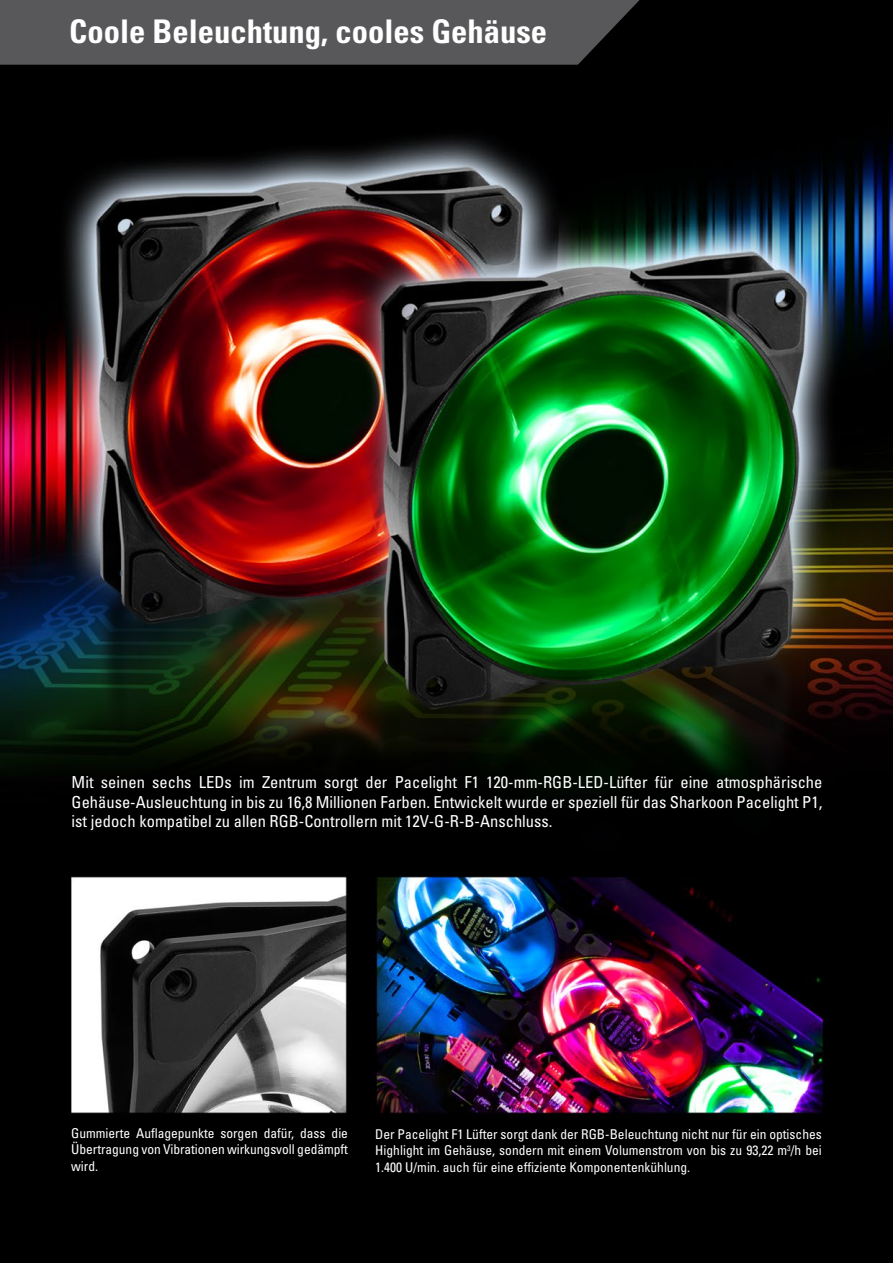
<style>
.page{position:relative;width:893px;height:1263px;background:#fff}
.page>*{position:absolute;margin:0;border:0;box-sizing:border-box;transform-origin:0 0}
.t1{font:700 condensed 32.55px "Univers";color:#fff}
.t2{font:condensed 16.5px/19.5px "Univers";color:#fff;text-align:justify}
.t3{font:condensed 13.5px/16.5px "Univers";color:#fff;text-align:justify}
</style>
<div class="page">
<img style="left:0;top:0;width:893px;height:1263px">
<div style="left:0;top:0;width:640px;height:65px;background:#58585a"></div>
<h1 class="t1" style="left:69px;top:11px;width:479px">Coole Beleuchtung, cooles Gehäuse</h1>
<p class="t2" style="left:72px;top:772px;width:752px">Mit seinen sechs LEDs im Zentrum sorgt der Pacelight F1 120-mm-RGB-LED-Lüfter für eine atmosphärische Gehäuse-Ausleuchtung in bis zu 16,8 Millionen Farben. Entwickelt wurde er speziell für das Sharkoon Pacelight P1, ist jedoch kompatibel zu allen RGB-Controllern mit 12V-G-R-B-Anschluss.</p>
<p class="t3" style="left:71px;top:1124px;width:278px">Gummierte Auflagepunkte sorgen dafür, dass die Übertragung von Vibrationen wirkungsvoll gedämpft wird.</p>
<p class="t3" style="left:375px;top:1125px;width:448px">Der Pacelight F1 Lüfter sorgt dank der RGB-Beleuchtung nicht nur für ein optisches Highlight im Gehäuse, sondern mit einem Volumenstrom von bis zu 93,22 m<sup>3</sup>/h bei 1.400 U/min. auch für eine effiziente Komponentenkühlung.</p>
</div>
